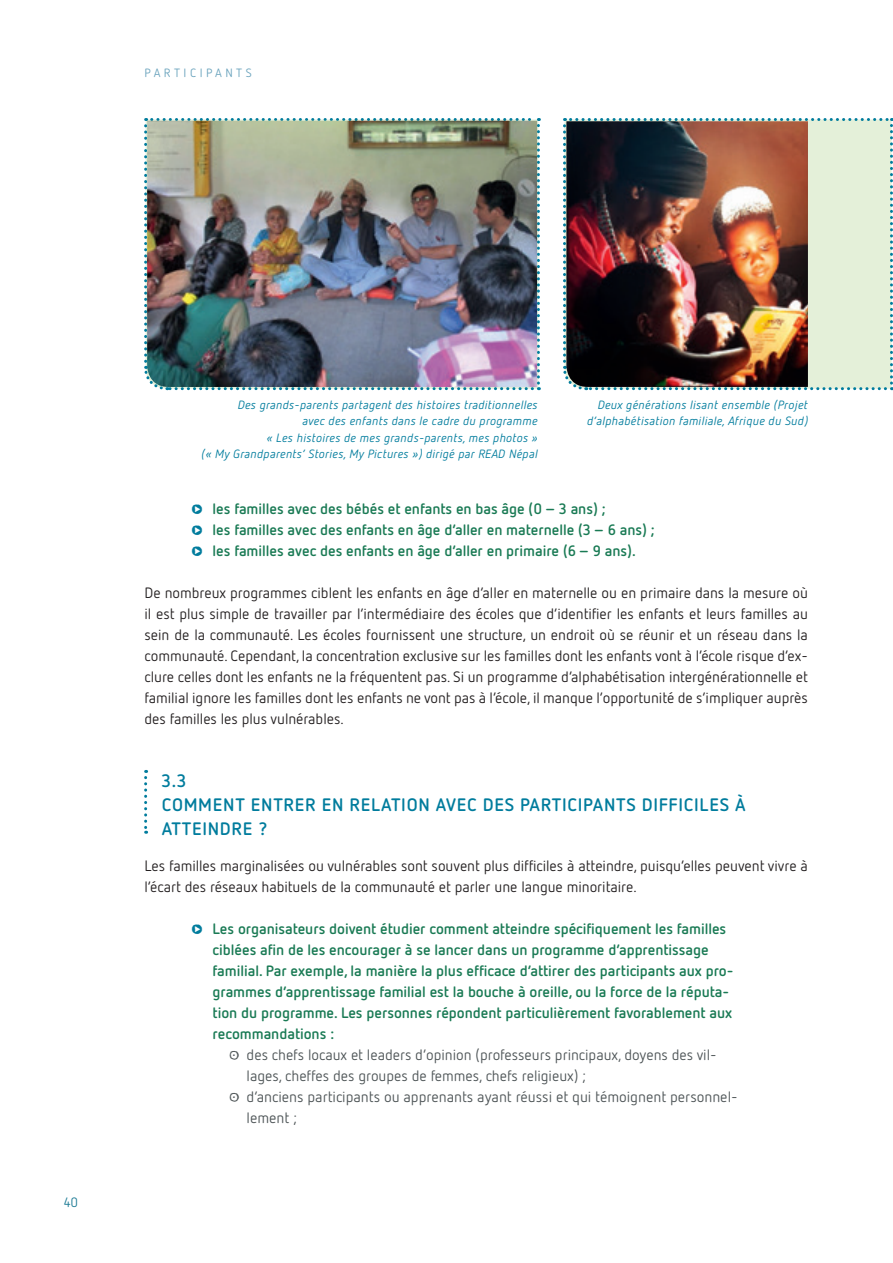
<style>
.page{position:relative;width:893px;height:1263px;background:#fff}
.page>*{position:absolute;margin:0;border:0;box-sizing:border-box;transform-origin:0 0}
.t1{font:700 18px/24px "Netto OT";letter-spacing:.04em;color:#007c9d}
.Grundtext{font:15px/21px "Netto OT";letter-spacing:-.005em;color:#231f20;text-align:justify}
.Aufzählung_A{font:700 15px/21px "Netto OT";letter-spacing:-.005em;color:#197a54}
.Aufzählung_B{font:15px/21px "Netto OT";letter-spacing:-.005em;color:#4d5456}
.t2{font:13.5px "Netto OT";color:#1b7a94}
.BUs{font:italic 12px/16.5px "Netto OT";letter-spacing:.02em;color:#007c9d;text-align:right}
.LKT_Kap{font:12px "Netto OT";letter-spacing:.29em;color:#68a2bc}
.s1{font-family:"Kosmik OT Glyphs";font-weight:400;font-size:21px;color:#007c9d}
.s2{font-family:"Kosmik OT Glyphs";font-size:18px}
</style>
<div class="page">
<svg style="left:144px;top:770px;width:3px;height:64px"></svg>
<svg style="left:144px;top:118px;width:396px;height:273px"></svg>
<img style="left:147px;top:121px;width:390px;height:266px">
<svg style="left:563px;top:118px;width:330px;height:273px;background:#d9ead8"></svg>
<img style="left:566px;top:121px;width:242px;height:266px">
<p class="LKT_Kap" style="left:145px;top:66px;width:109px">PARTICIPANTS</p>
<p class="t2" style="left:64px;top:1194px;width:16px">40</p>
<p class="BUs" style="left:202px;top:396px;width:338px">Des grands-parents partagent des histoires traditionnelles<br>avec des enfants dans le cadre du programme<br>« Les histoires de mes grands-parents, mes photos »<br>(« My Grandparents’ Stories, My Pictures ») dirigé par READ Népal</p>
<p class="BUs" style="left:587px;top:396px;width:222px">Deux générations lisant ensemble (Projet d’alphabétisation familiale, Afrique du Sud)</p>
<p class="Aufzählung_A" style="left:191px;top:498px;width:416px"><span class="s1">U</span> les familles avec des bébés et enfants en bas âge (0 – 3 ans) ;</p>
<p class="Aufzählung_A" style="left:191px;top:519px;width:465px"><span class="s1">U</span> les familles avec des enfants en âge d’aller en maternelle (3 – 6 ans) ;</p>
<p class="Aufzählung_A" style="left:191px;top:540px;width:446px"><span class="s1">U</span> les familles avec des enfants en âge d’aller en primaire (6 – 9 ans).</p>
<p class="Grundtext" style="left:145px;top:582px;width:665px">De nombreux programmes ciblent les enfants en âge d’aller en maternelle ou en primaire dans la mesure où il est plus simple de travailler par l’intermédiaire des écoles que d’identifier les enfants et leurs familles au sein de la communauté. Les écoles fournissent une structure, un endroit où se réunir et un réseau dans la communauté. Cependant, la concentration exclusive sur les familles dont les enfants vont à l’école risque d’ex&shy;clure celles dont les enfants ne la fréquentent pas. Si un programme d’alphabétisation intergénérationnelle et familial ignore les familles dont les enfants ne vont pas à l’école, il manque l’opportunité de s’impliquer auprès des familles les plus vulnérables.</p>
<h2 class="t1" style="left:162px;top:768px;width:586px">3.3<br>COMMENT ENTRER EN RELATION AVEC DES PARTICIPANTS DIFFICILES À<br>ATTEINDRE ?</h2>
<p class="Grundtext" style="left:145px;top:855px;width:665px">Les familles marginalisées ou vulnérables sont souvent plus difficiles à atteindre, puisqu’elles peuvent vivre à l’écart des réseaux habituels de la communauté et parler une langue minoritaire.</p>
<p class="Aufzählung_A" style="left:213px;top:918px;width:522px;text-indent:-21px"><span class="s1">U</span> Les organisateurs doivent étudier comment atteindre spécifiquement les familles ciblées afin de les encourager à se lancer dans un programme d’apprentissage familial. Par exemple, la manière la plus efficace d’attirer des participants aux pro&shy;grammes d’apprentissage familial est la bouche à oreille, ou la force de la réputa&shy;tion du programme. Les personnes répondent particulièrement favorablement aux recommandations :</p>
<p class="Aufzählung_B" style="left:247px;top:1044px;width:471px;text-indent:-17px"><span class="s2">K</span> des chefs locaux et leaders d’opinion (professeurs principaux, doyens des vil&shy;lages, cheffes des groupes de femmes, chefs religieux) ;</p>
<p class="Aufzählung_B" style="left:247px;top:1086px;width:493px;text-indent:-17px"><span class="s2">K</span> d’anciens participants ou apprenants ayant réussi et qui témoignent personnel&shy;lement ;</p>
</div>
